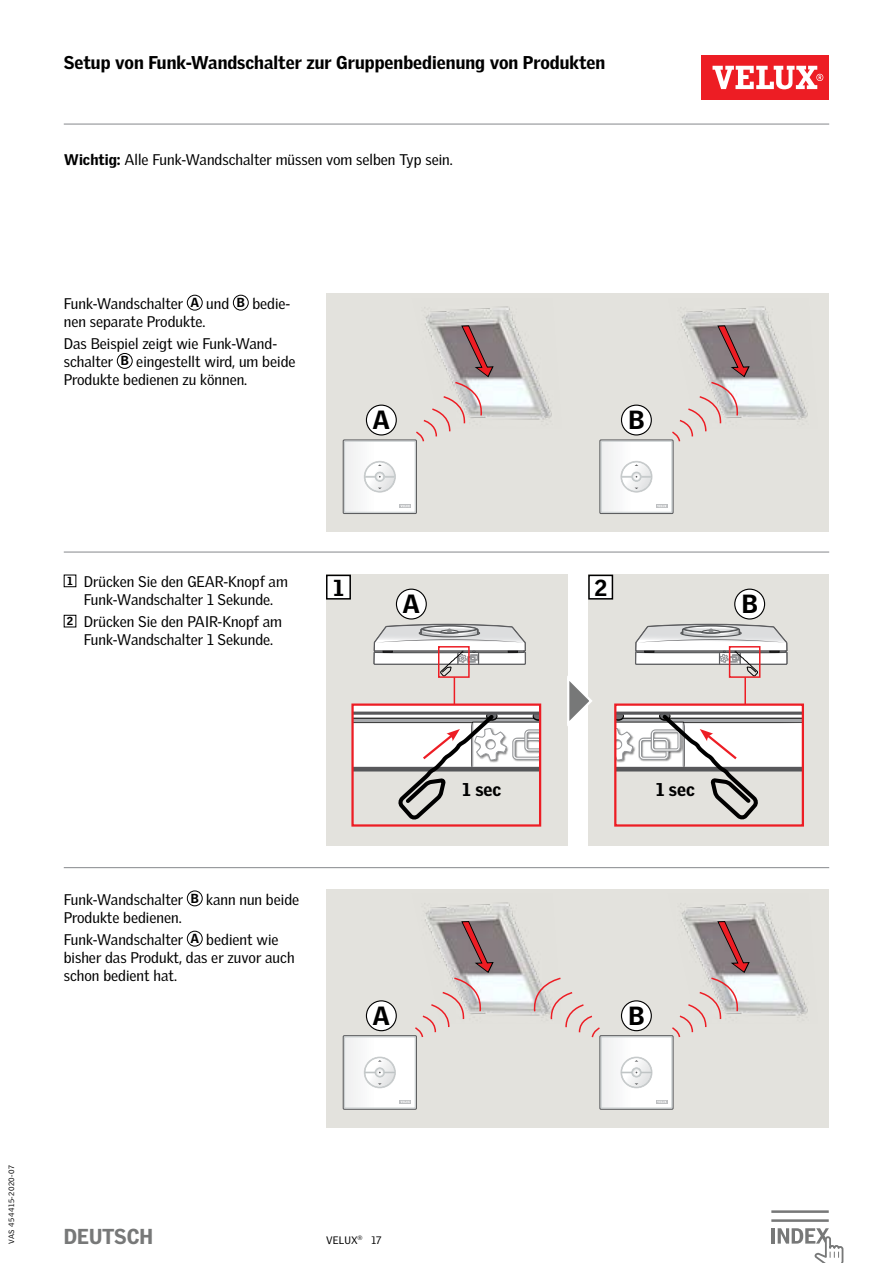
<style>
.page{position:relative;width:893px;height:1263px;background:#fff}
.page>*{position:absolute;margin:0;border:0;box-sizing:border-box;transform-origin:0 0}
.t1{font:900 25.5px "Velux Gothic";color:#000}
.t2{font:900 22.5px "Velux Gothic";color:#000}
.t3{font:900 21px "Velux Gothic";color:#777878}
.t4{font:900 18px "Velux Gothic";color:#000}
.t5{font:15px/18px "Velux Gothic";color:#000}
.t6{font:10.5px "Velux Gothic";letter-spacing:.015em;color:#000}
.t7{font:7.5px "Velux Gothic";letter-spacing:.06em;color:#000}
.s1{font-weight:900}
.s2{font-weight:900;font-size:12.75px}
.s3{font-weight:900;font-size:11.25px}
</style>
<div class="page">
<div style="left:326px;top:293px;width:503px;height:239px;background:#e3e2dd"></div>
<div style="left:326px;top:889px;width:503px;height:238px;background:#e3e2dd"></div>
<div style="left:702px;top:55px;width:127px;height:45px;background:#ed1d24"></div>
<svg style="left:712px;top:66px;width:111px;height:23px"></svg>
<img style="left:424px;top:306px;width:128px;height:114px">
<img style="left:424px;top:902px;width:108px;height:114px">
<img style="left:680px;top:306px;width:128px;height:114px">
<img style="left:680px;top:902px;width:128px;height:114px">
<div style="left:326px;top:575px;width:241px;height:271px;background:#e3e2dd"></div>
<div style="left:588px;top:575px;width:241px;height:271px;background:#e3e2dd"></div>
<div style="left:343px;top:439px;width:74px;height:75px;border:1px solid #58595b"></div>
<div style="left:343px;top:1035px;width:74px;height:75px;border:1px solid #58595b"></div>
<div style="left:599px;top:439px;width:75px;height:75px;border:1px solid #58595b"></div>
<div style="left:599px;top:1035px;width:75px;height:75px;border:1px solid #58595b"></div>
<svg style="left:345px;top:325px;width:152px;height:187px"></svg>
<svg style="left:601px;top:325px;width:152px;height:187px"></svg>
<svg style="left:345px;top:920px;width:152px;height:188px"></svg>
<svg style="left:532px;top:920px;width:221px;height:188px"></svg>
<svg style="left:635px;top:623px;width:153px;height:55px"></svg>
<div style="left:729px;top:646px;width:31px;height:32px;border:2px solid #ed1d24"></div>
<hr style="left:744px;top:677px;width:2px;height:27px;background:#ed1d24">
<div style="left:614px;top:703px;width:190px;height:124px;border:2px solid #ed1d24"></div>
<div style="left:351px;top:703px;width:190px;height:124px;border:2px solid #ed1d24"></div>
<hr style="left:64px;top:551px;width:765px;height:2px;background:#939598">
<hr style="left:64px;top:867px;width:765px;height:1px;background:#939598">
<div style="left:327px;top:575px;width:23px;height:24px;background:#fff"></div>
<div style="left:326px;top:575px;width:25px;height:24px;border:2px solid #000"></div>
<div style="left:589px;top:575px;width:23px;height:24px;background:#fff"></div>
<div style="left:588px;top:575px;width:25px;height:24px;border:2px solid #000"></div>
<div style="left:621px;top:405px;width:30px;height:30px;background:#fff;border-radius:50%"></div>
<div style="left:621px;top:405px;width:31px;height:30px;border:1px solid #000;border-radius:50%"></div>
<div style="left:621px;top:1001px;width:30px;height:30px;background:#fff;border-radius:50%"></div>
<div style="left:621px;top:1000px;width:31px;height:31px;border:1px solid #000;border-radius:50%"></div>
<div style="left:735px;top:589px;width:30px;height:30px;background:#fff;border-radius:50%"></div>
<div style="left:734px;top:589px;width:31px;height:30px;border:1px solid #000;border-radius:50%"></div>
<div style="left:366px;top:405px;width:30px;height:30px;background:#fff;border-radius:50%"></div>
<div style="left:366px;top:405px;width:31px;height:30px;border:1px solid #000;border-radius:50%"></div>
<div style="left:366px;top:1001px;width:30px;height:30px;background:#fff;border-radius:50%"></div>
<div style="left:366px;top:1000px;width:31px;height:31px;border:1px solid #000;border-radius:50%"></div>
<div style="left:396px;top:589px;width:30px;height:30px;background:#fff;border-radius:50%"></div>
<div style="left:396px;top:589px;width:31px;height:30px;border:1px solid #000;border-radius:50%"></div>
<svg style="left:615px;top:705px;width:188px;height:120px"></svg>
<svg style="left:353px;top:623px;width:187px;height:202px"></svg>
<svg style="left:567px;top:673px;width:25px;height:56px"></svg>
<hr style="left:64px;top:123px;width:765px;height:2px;background:#939598">
<hr style="left:771px;top:1219px;width:58px;height:3px;background:#777878">
<hr style="left:771px;top:1210px;width:58px;height:3px;background:#777878">
<hr style="left:771px;top:1228px;width:4px;height:15px;background:#777878">
<svg style="left:778px;top:1228px;width:65px;height:35px"></svg>
<div style="left:187px;top:295px;width:15px;height:15px;border:1px solid #000;border-radius:50%"></div>
<div style="left:233px;top:295px;width:16px;height:15px;border:1px solid #000;border-radius:50%"></div>
<div style="left:117px;top:353px;width:15px;height:16px;border:1px solid #000;border-radius:50%"></div>
<div style="left:64px;top:575px;width:12px;height:12px;border:1px solid #000"></div>
<div style="left:64px;top:615px;width:12px;height:12px;border:1px solid #000"></div>
<div style="left:187px;top:891px;width:15px;height:15px;border:1px solid #000;border-radius:50%"></div>
<div style="left:187px;top:931px;width:15px;height:15px;border:1px solid #000;border-radius:50%"></div>
<p class="t4" style="left:64px;top:51px;width:543px">Setup von Funk-Wandschalter zur Gruppenbedienung von Produkten</p>
<p class="t5" style="left:64px;top:150px;width:390px"><span class="s1">Wichtig:</span> Alle Funk-Wandschalter müssen vom selben Typ sein.</p>
<p class="t5" style="left:64px;top:294px;width:228px">Funk-Wandschalter <span class="s2">A</span> und <span class="s2">B</span> bedie&shy;nen separate Produkte.</p>
<p class="t5" style="left:64px;top:335px;width:233px">Das Beispiel zeigt wie Funk-Wand&shy;schalter <span class="s2">B</span> eingestellt wird, um beide<br>Produkte bedienen zu können.</p>
<h1 class="t1" style="left:373px;top:404px;width:19px">A</h1>
<h1 class="t1" style="left:628px;top:404px;width:17px">B</h1>
<p class="t5" style="left:67px;top:573px;width:222px;text-align:center"><span class="s3">1</span> Drücken Sie den GEAR-Knopf am<br>Funk-Wandschalter 1 Sekunde.</p>
<p class="t5" style="left:67px;top:613px;width:217px;text-align:center"><span class="s3">2</span> Drücken Sie den PAIR-Knopf am<br>Funk-Wandschalter 1 Sekunde.</p>
<h2 class="t2" style="left:333px;top:573px;width:12px">1</h2>
<h2 class="t2" style="left:594px;top:573px;width:14px">2</h2>
<h1 class="t1" style="left:403px;top:588px;width:19px">A</h1>
<h1 class="t1" style="left:742px;top:588px;width:17px">B</h1>
<p class="t5" style="left:64px;top:890px;width:237px">Funk-Wandschalter <span class="s2">B</span> kann nun beide<br>Produkte bedienen.</p>
<p class="t5" style="left:64px;top:930px;width:232px">Funk-Wandschalter <span class="s2">A</span> bedient wie bisher das Produkt, das er zuvor auch schon bedient hat.</p>
<p class="t4" style="left:463px;top:778px;width:40px">1 sec</p>
<p class="t4" style="left:656px;top:778px;width:40px">1 sec</p>
<h1 class="t1" style="left:373px;top:999px;width:19px">A</h1>
<h1 class="t1" style="left:628px;top:999px;width:17px">B</h1>
<p class="t7" style="left:7px;top:1244px;width:80px;rotate:-90deg">VAS 454415-2020-07</p>
<h3 class="t3" style="left:64px;top:1223px;width:91px">DEUTSCH</h3>
<p class="t6" style="left:371px;top:1234px;width:12px">17</p>
<p class="t6" style="left:326px;top:1234px;width:38px">VELUX<sup>®</sup></p>
</div>
